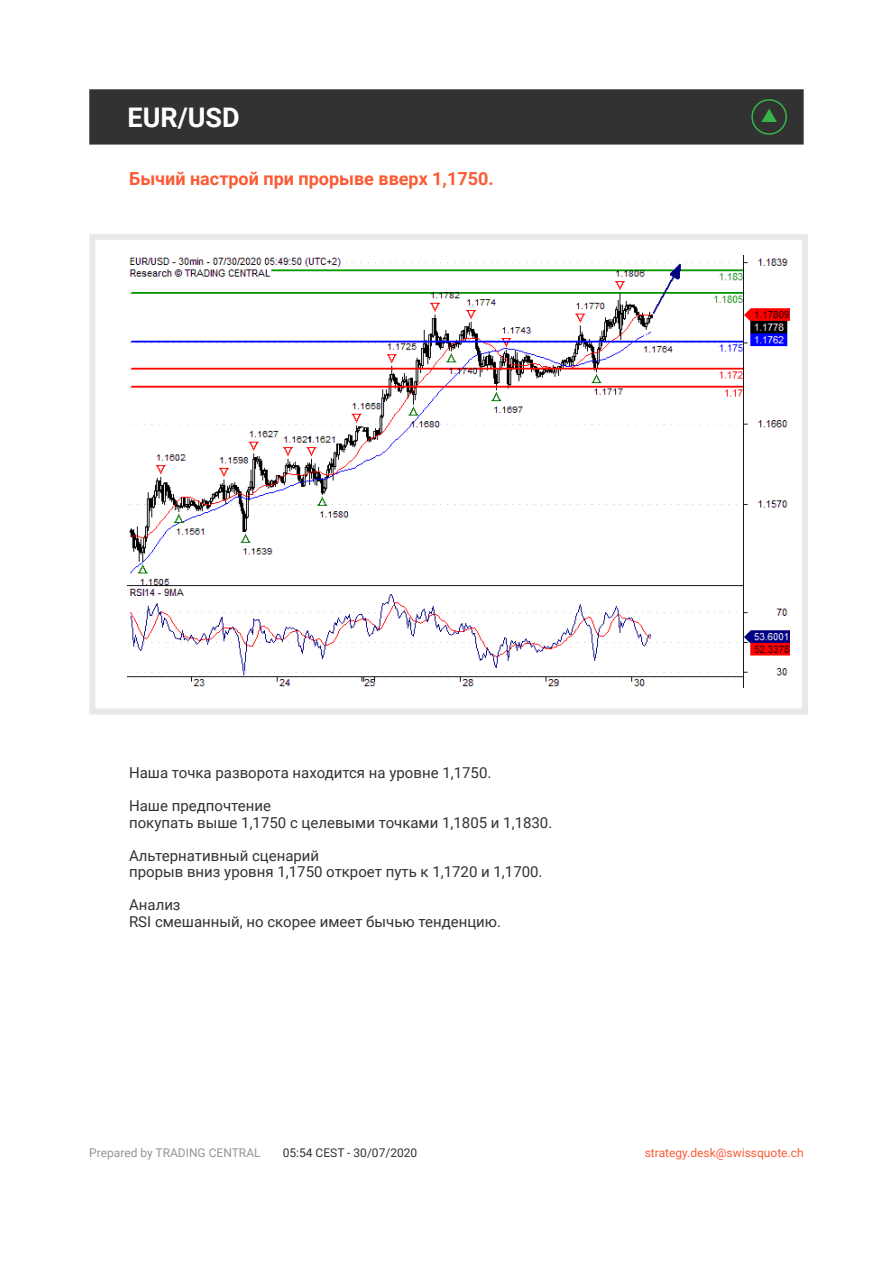
<style>
.page{position:relative;width:893px;height:1263px;background:#fff}
.page>*{position:absolute;margin:0;border:0;box-sizing:border-box;transform-origin:0 0}
.t1{font:700 27px "Roboto";color:#fff}
.t2{font:700 18px "Roboto";color:#fa5b35}
.t3{font:15px/16.5px "Roboto";color:#323232}
.t4{font:12px "Roboto";color:#fa5b35}
.t5{font:12px "Roboto";color:#939598}
.t6{font:12px "Roboto";color:#323232}
</style>
<div class="page">
<div style="left:89px;top:234px;width:719px;height:480px;border:6px solid #e9e8e7"></div>
<div style="left:89px;top:89px;width:715px;height:56px;background:#323232;border:2px solid #323232"></div>
<img style="left:128px;top:255px;width:661px;height:432px">
<svg style="left:751px;top:99px;width:36px;height:36px"></svg>
<h1 class="t1" style="left:128px;top:98px;width:114px">EUR/USD</h1>
<p class="t2" style="left:129px;top:166px;width:366px">Бычий настрой при прорыве вверх 1,1750.</p>
<p class="t3" style="left:129px;top:764px;width:364px">Наша точка разворота находится на уровне 1,1750.</p>
<p class="t3" style="left:129px;top:797px;width:425px">Наше предпочтение<br>покупать выше 1,1750 с целевыми точками 1,1805 и 1,1830.</p>
<p class="t3" style="left:129px;top:846px;width:415px">Альтернативный сценарий<br>прорыв вниз уровня 1,1750 откроет путь к 1,1720 и 1,1700.</p>
<p class="t3" style="left:129px;top:896px;width:374px">Анализ<br>RSI смешанный, но скорее имеет бычью тенденцию.</p>
<p class="t5" style="left:89px;top:1144px;width:173px">Prepared by TRADING CENTRAL</p>
<p class="t6" style="left:283px;top:1144px;width:136px">05:54 CEST - 30/07/2020</p>
<p class="t4" style="left:645px;top:1144px;width:160px">strategy.desk@swissquote.ch</p>
</div>
